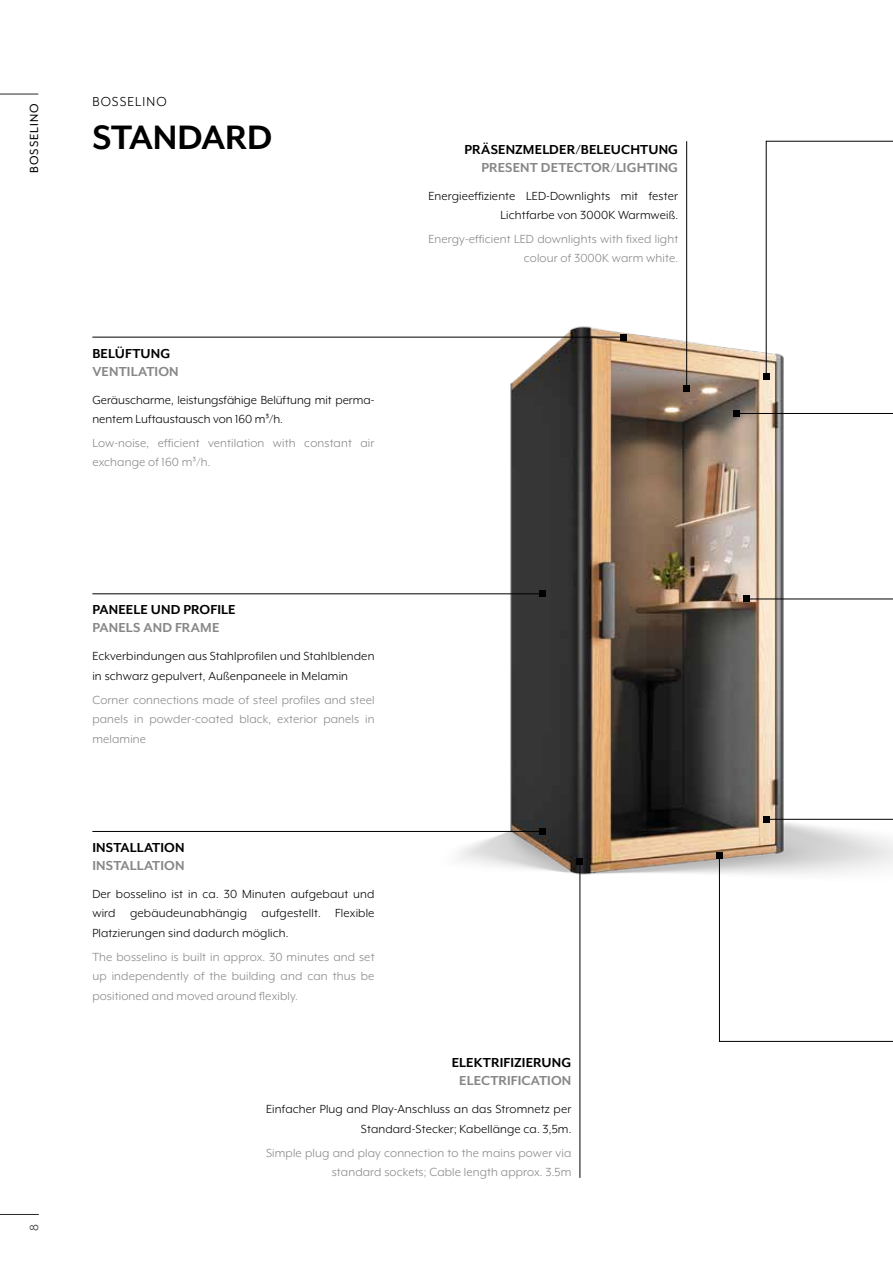
<style>
.page{position:relative;width:893px;height:1263px;background:#fff}
.page>*{position:absolute;margin:0;border:0;box-sizing:border-box;transform-origin:0 0}
.t1{font:700 39px "Mr Eaves XL Mod OT";letter-spacing:-.005em;color:#000}
.t2{font:700 15px "Mr Eaves XL Mod OT";letter-spacing:.01em;color:#000}
.t3{font:700 15px "Mr Eaves XL Mod OT";letter-spacing:.01em;color:#878787}
.t4{font:15px "Mr Eaves XL Mod OT";letter-spacing:.075em;color:#000}
.t5{font:13.5px/19.5px "Mr Eaves XL Mod OT";letter-spacing:.01em;color:#000;text-align:right}
.t6{font:13.5px/19.5px "Mr Eaves XL Mod OT";letter-spacing:.01em;color:#878787;text-align:right}
.t7{font:13.5px "Mr Eaves XL Mod OT";letter-spacing:.07em;color:#000}
.t8{font:13.5px "Mr Eaves XL Mod OT";color:#282827}
</style>
<div class="page">
<img style="left:198px;top:252px;width:695px;height:795px">
<hr style="left:92px;top:337px;width:531px;height:1px;background:#000">
<svg style="left:620px;top:334px;width:6px;height:6px"></svg>
<hr style="left:92px;top:593px;width:450px;height:1px;background:#000">
<svg style="left:539px;top:591px;width:6px;height:6px"></svg>
<hr style="left:92px;top:831px;width:450px;height:1px;background:#000">
<svg style="left:539px;top:828px;width:6px;height:6px"></svg>
<hr style="left:580px;top:862px;width:1px;height:316px;background:#000">
<svg style="left:577px;top:859px;width:6px;height:6px"></svg>
<hr style="left:766px;top:819px;width:127px;height:1px;background:#000">
<svg style="left:763px;top:816px;width:6px;height:6px"></svg>
<hr style="left:746px;top:599px;width:147px;height:1px;background:#000">
<svg style="left:743px;top:596px;width:6px;height:6px"></svg>
<hr style="left:736px;top:413px;width:157px;height:1px;background:#000">
<svg style="left:733px;top:410px;width:6px;height:6px"></svg>
<svg style="left:716px;top:852px;width:177px;height:190px"></svg>
<hr style="left:686px;top:141px;width:1px;height:247px;background:#000">
<svg style="left:684px;top:385px;width:6px;height:6px"></svg>
<svg style="left:763px;top:140px;width:130px;height:240px"></svg>
<hr style="left:0;top:1214px;width:39px;height:1px;background:#282827">
<hr style="left:0;top:94px;width:38px;height:1px;background:#282827">
<p class="t7" style="left:27px;top:173px;width:70px;rotate:-90deg">BOSSELINO</p>
<p class="t4" style="left:92px;top:93px;width:76px">BOSSELINO</p>
<h1 class="t1" style="left:92px;top:115px;width:181px">STANDARD</h1>
<p class="t2" style="left:92px;top:345px;width:79px">BELÜFTUNG</p>
<p class="t3" style="left:92px;top:363px;width:88px">VENTILATION</p>
<p class="t5" style="left:92px;top:390px;width:284px;text-align:left">Geräuscharme, leistungsfähige Belüftung mit perma&shy;nentem Luftaustausch von 160 m³/h.</p>
<p class="t6" style="left:92px;top:433px;width:284px;text-align:left">Low-noise, efficient ventilation with constant air exchange of 160 m³/h.</p>
<p class="t2" style="left:465px;top:141px;width:215px">PRÄSENZMELDER/BELEUCHTUNG</p>
<p class="t3" style="left:481px;top:159px;width:198px">PRESENT DETECTOR/LIGHTING</p>
<p class="t5" style="left:428px;top:186px;width:251px">Energieeffiziente LED-Downlights mit fester<br>Lichtfarbe von 3000K Warmweiß.</p>
<p class="t6" style="left:428px;top:229px;width:251px">Energy-efficient LED downlights with fixed light colour of 3000K warm white.</p>
<p class="t8" style="left:27px;top:1231px;width:8px;rotate:-90deg">8</p>
<p class="t2" style="left:92px;top:601px;width:145px">PANEELE UND PROFILE</p>
<p class="t3" style="left:92px;top:619px;width:129px">PANELS AND FRAME</p>
<p class="t5" style="left:92px;top:646px;width:284px;text-align:left">Eckverbindungen aus Stahlprofilen und Stahlblenden in schwarz gepulvert, Außenpaneele in Melamin</p>
<p class="t6" style="left:92px;top:690px;width:284px;text-align:justify">Corner connections made of steel profiles and steel panels in powder-coated black, exterior panels in melamine</p>
<p class="t2" style="left:92px;top:839px;width:94px">INSTALLATION</p>
<p class="t3" style="left:92px;top:857px;width:94px">INSTALLATION</p>
<p class="t5" style="left:92px;top:884px;width:284px;text-align:justify">Der bosselino ist in ca. 30 Minuten aufgebaut und wird gebäudeunabhängig aufgestellt. Flexible Platzierungen sind dadurch möglich.</p>
<p class="t6" style="left:92px;top:947px;width:284px;text-align:justify">The bosselino is built in approx. 30 minutes and set up independently of the building and can thus be positioned and moved around flexibly.</p>
<p class="t2" style="left:452px;top:1054px;width:121px">ELEKTRIFIZIERUNG</p>
<p class="t3" style="left:459px;top:1072px;width:114px">ELECTRIFICATION</p>
<p class="t5" style="left:266px;top:1099px;width:307px">Einfacher Plug and Play-Anschluss an das Stromnetz per<br>Standard-Stecker; Kabellänge ca. 3,5m.</p>
<p class="t6" style="left:266px;top:1143px;width:307px">Simple plug and play connection to the mains power via standard sockets; Cable length approx. 3.5m</p>
</div>
